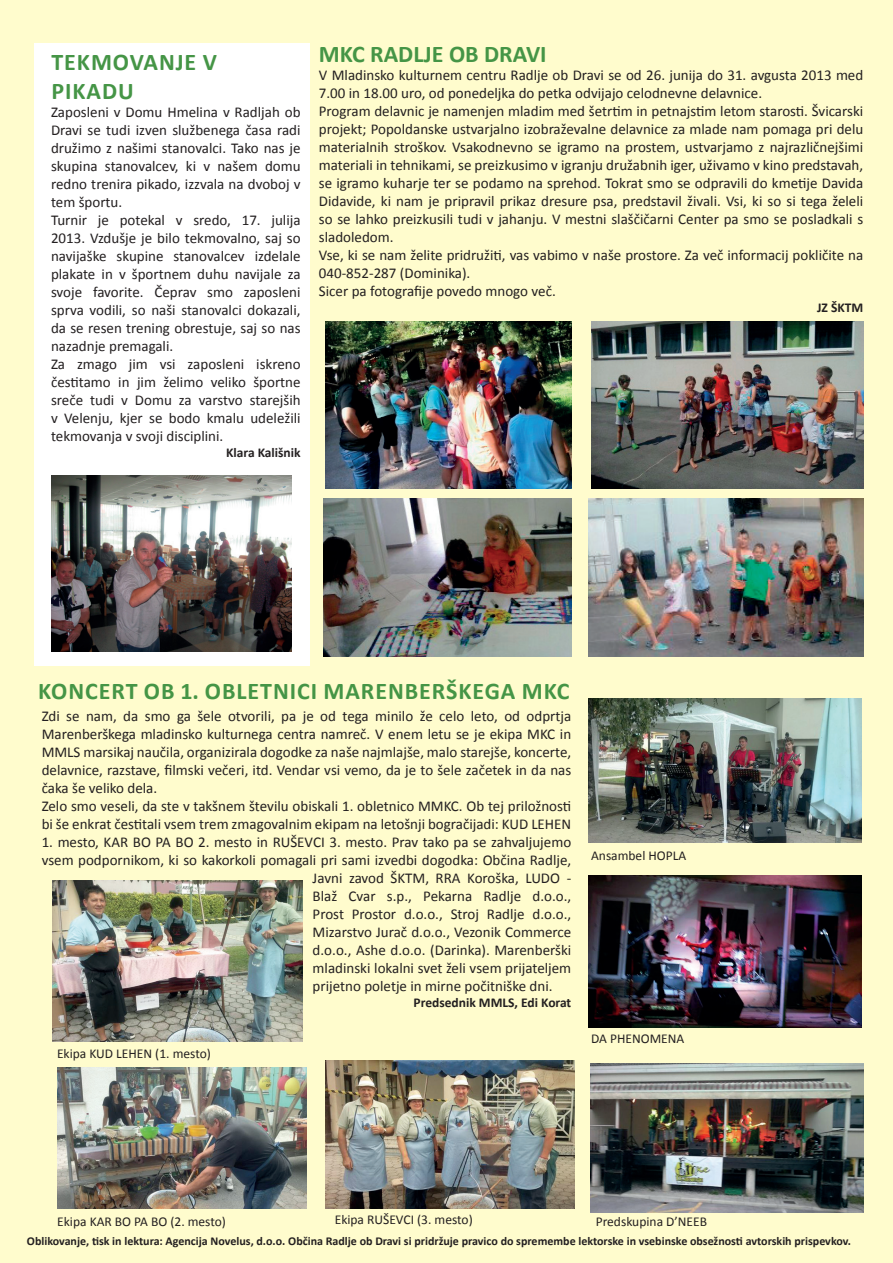
<style>
.page{position:relative;width:893px;height:1263px;background:#fffccd}
.page>*{position:absolute;margin:0;border:0;box-sizing:border-box;transform-origin:0 0}
.t1{font:700 24px "Calibri";letter-spacing:.04em;color:#459546}
.t2{font:700 24px "Calibri";color:#459546}
.t3{font:15px/18px "Calibri";color:#231f20}
.t4{font:13.5px "Calibri";color:#231f20}
.t5{font:700 13.5px "Calibri";color:#231f20}
.t6{font:700 12px "Calibri";color:#231f20}
</style>
<div class="page">
<div style="left:34px;top:44px;width:276px;height:622px;background:#fff"></div>
<img style="left:51px;top:476px;width:241px;height:175px">
<img style="left:592px;top:321px;width:271px;height:168px">
<img style="left:324px;top:498px;width:247px;height:158px">
<img style="left:589px;top:498px;width:274px;height:158px">
<img style="left:325px;top:321px;width:246px;height:168px">
<img style="left:57px;top:1067px;width:249px;height:142px">
<img style="left:589px;top:875px;width:273px;height:153px">
<img style="left:590px;top:1064px;width:273px;height:148px">
<img style="left:325px;top:1060px;width:249px;height:149px">
<img style="left:589px;top:698px;width:273px;height:145px">
<img style="left:53px;top:880px;width:249px;height:161px">
<h1 class="t1" style="left:51px;top:47px;width:106px">TEKMOVANJE</h1>
<h1 class="t1" style="left:203px;top:47px;width:16px">V</h1>
<h1 class="t1" style="left:51px;top:75px;width:81px">PIKADU</h1>
<p class="t3" style="left:51px;top:103px;width:251px">Zaposleni v Domu Hmelina v Radljah ob Dravi se tudi izven službenega časa radi družimo z našimi stanovalci. Tako nas je skupina stanovalcev, ki v našem domu redno trenira pikado, izzvala na dvoboj v tem športu.<br>Turnir je potekal v sredo, 17. julija 2013. Vzdušje je bilo tekmovalno, saj so navijaške skupine stanovalcev izdelale plakate in v športnem duhu navijale za svoje favorite. Čeprav smo zaposleni sprva vodili, so naši stanovalci dokazali, da se resen trening obrestuje, saj so nas nazadnje premagali.<br>Za zmago jim vsi zaposleni iskreno čestitamo in jim želimo veliko športne sreče tudi v Domu za varstvo starejših v Velenju, kjer se bodo kmalu udeležili tekmovanja v svoji disciplini.</p>
<p class="t5" style="left:226px;top:444px;width:76px">Klara Kališnik</p>
<h1 class="t2" style="left:319px;top:38px;width:226px">MKC RADLJE OB DRAVI</h1>
<p class="t3" style="left:319px;top:66px;width:546px">V Mladinsko kulturnem centru Radlje ob Dravi se od 26. junija do 31. avgusta 2013 med 7.00 in 18.00 uro, od ponedeljka do petka odvijajo celodnevne delavnice.<br>Program delavnic je namenjen mladim med šetrtim in petnajstim letom starosti. Švicarski projekt; Popoldanske ustvarjalno izobraževalne delavnice za mlade nam pomaga pri delu materialnih stroškov. Vsakodnevno se igramo na prostem, ustvarjamo z najrazličnejšimi materiali in tehnikami, se preizkusimo v igranju družabnih iger, uživamo v kino predstavah, se igramo kuharje ter se podamo na sprehod. Tokrat smo se odpravili do kmetije Davida Didavide, ki nam je pripravil prikaz dresure psa, predstavil živali. Vsi, ki so si tega želeli so se lahko preizkusili tudi v jahanju. V mestni slaščičarni Center pa smo se posladkali s sladoledom.<br>Vse, ki se nam želite pridružiti, vas vabimo v naše prostore. Za več informacij pokličite na 040-852-287 (Dominika).<br>Sicer pa fotografije povedo mnogo več.</p>
<p class="t5" style="left:817px;top:299px;width:48px">JZ ŠKTM</p>
<h1 class="t1" style="left:38px;top:676px;width:197px">KONCERT OB 1. OBLETNI</h1>
<h1 class="t1" style="left:297px;top:676px;width:93px">CI MARENBE</h1>
<h1 class="t1" style="left:432px;top:676px;width:139px">RŠKEGA MKC</h1>
<p class="t3" style="left:42px;top:707px;width:531px">Zdi se nam, da smo ga šele otvorili, pa je od tega minilo že celo leto, od odprtja Marenberškega mladinsko kulturnega centra namreč. V enem letu se je ekipa MKC in MMLS marsikaj naučila, organizirala dogodke za naše najmlajše, malo starejše, koncerte, delavnice, razstave, filmski večeri, itd. Vendar vsi vemo, da je to šele začetek in da nas čaka še veliko dela.<br>Zelo smo veseli, da ste v takšnem številu obiskali 1. obletnico MMKC. Ob tej priložnosti bi še enkrat čestitali vsem trem zmagovalnim ekipam na letošnji bogračijadi: KUD LEHEN</p>
<p class="t3" style="left:42px;top:833px;width:531px">1. mesto, KAR BO PA BO 2. mesto in RUŠEVCI 3. mesto. Prav tako pa se zahvaljujemo</p>
<p class="t3" style="left:42px;top:851px;width:531px">vsem podpornikom, ki so kakorkoli pomagali pri sami izvedbi dogodka: Občina Radlje,</p>
<p class="t3" style="left:313px;top:869px;width:260px">Javni zavod ŠKTM, RRA Koroška, LUDO -</p>
<p class="t3" style="left:313px;top:887px;width:260px">Blaž Cvar s.p., Pekarna Radlje d.o.o.,</p>
<p class="t3" style="left:313px;top:905px;width:260px">Prost Prostor d.o.o., Stroj Radlje d.o.o.,</p>
<p class="t3" style="left:313px;top:923px;width:260px">Mizarstvo Jurač d.o.o., Vezonik Commerce</p>
<p class="t3" style="left:313px;top:941px;width:260px">d.o.o., Ashe d.o.o. (Darinka). Marenberški</p>
<p class="t3" style="left:313px;top:959px;width:260px">mladinski lokalni svet želi vsem prijateljem</p>
<p class="t3" style="left:313px;top:977px;width:241px">prijetno poletje in mirne počitniške dni.</p>
<p class="t5" style="left:414px;top:994px;width:159px">Predsednik MMLS, Edi Korat</p>
<p class="t4" style="left:57px;top:1045px;width:155px">Ekipa KUD LEHEN (1. mesto)</p>
<p class="t4" style="left:591px;top:847px;width:97px">Ansambel HOPLA</p>
<p class="t4" style="left:591px;top:1030px;width:95px">DA PHENOMENA</p>
<p class="t4" style="left:57px;top:1213px;width:170px">Ekipa KAR BO PA BO (2. mesto)</p>
<p class="t4" style="left:335px;top:1211px;width:140px">Ekipa RUŠEVCI (3. mesto)</p>
<p class="t4" style="left:596px;top:1213px;width:113px">Predskupina D’NEEB</p>
<p class="t6" style="left:27px;top:1233px;width:825px">Oblikovanje, tisk in lektura: Agencija Novelus, d.o.o. Občina Radlje ob Dravi si pridržuje pravico do spremembe lektorske in vsebinske obsežnosti avtorskih prispevkov.</p>
</div>
